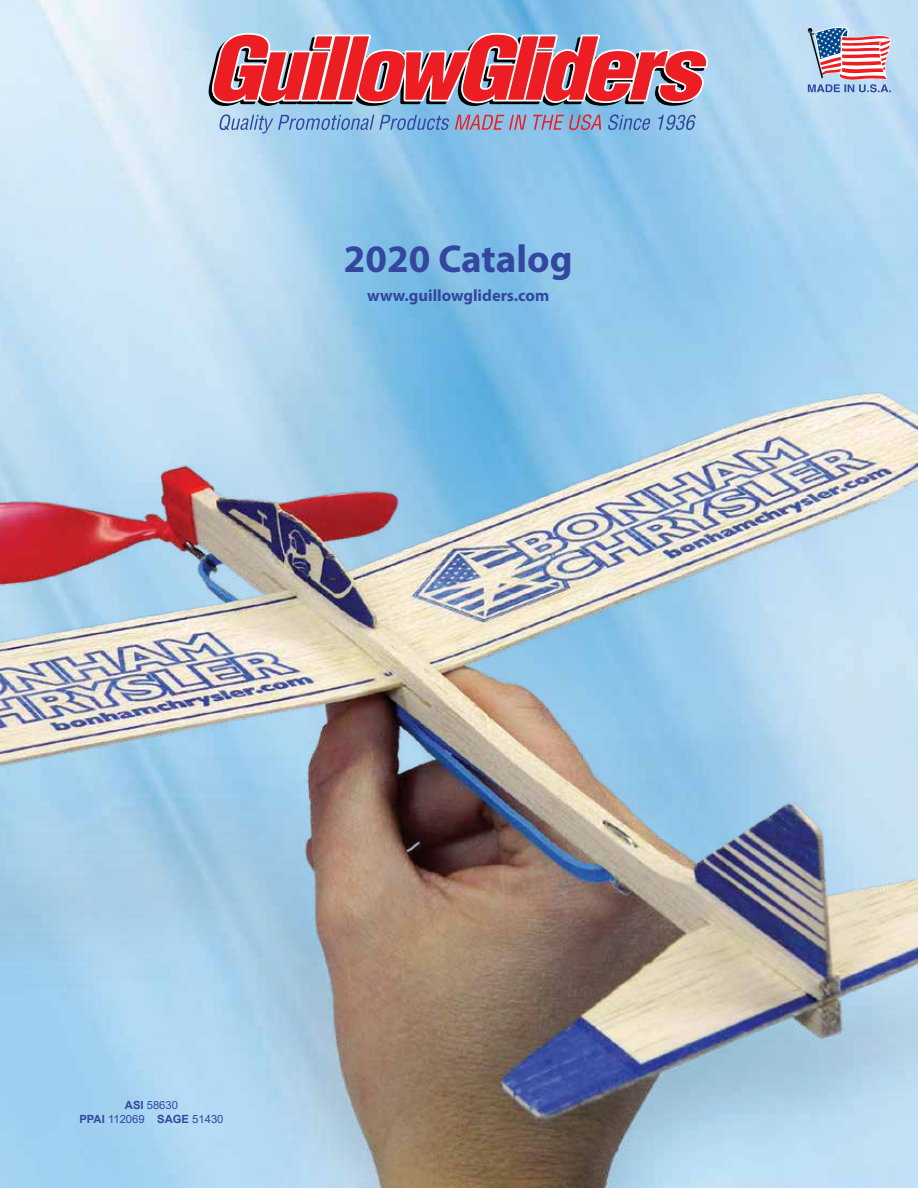
<style>
.page{position:relative;width:918px;height:1188px;background:#fff}
.page>*{position:absolute;margin:0;border:0;box-sizing:border-box;transform-origin:0 0}
.t1{font:700 39px "Myriad Pro";color:#33479e}
.t2{font:700 16.5px "Myriad Pro";color:#33479e}
.t3{font:11.25px/13.5px "Arial";color:#33479e;text-align:center}
.s1{font-weight:700}
</style>
<div class="page">
<img style="left:0;top:0;width:918px;height:349px">
<svg style="left:209px;top:33px;width:499px;height:73px;background:#ca636e"></svg>
<svg style="left:608px;top:114px;width:88px;height:16px"></svg>
<svg style="left:455px;top:114px;width:146px;height:16px;background:#a291af"></svg>
<svg style="left:219px;top:114px;width:230px;height:20px;background:#85b0db"></svg>
<svg style="left:808px;top:26px;width:83px;height:66px"></svg>
<img style="left:0;top:349px;width:918px;height:839px">
<h1 class="t1" style="left:344px;top:234px;width:230px">2020 Catalog</h1>
<h2 class="t2" style="left:367px;top:285px;width:184px">www.guillowgliders.com</h2>
<p class="t3" style="left:79px;top:1098px;width:146px"><span class="s1">ASI</span> 58630<br><span class="s1">PPAI</span> 112069 <span class="s1">SAGE</span> 51430</p>
</div>
